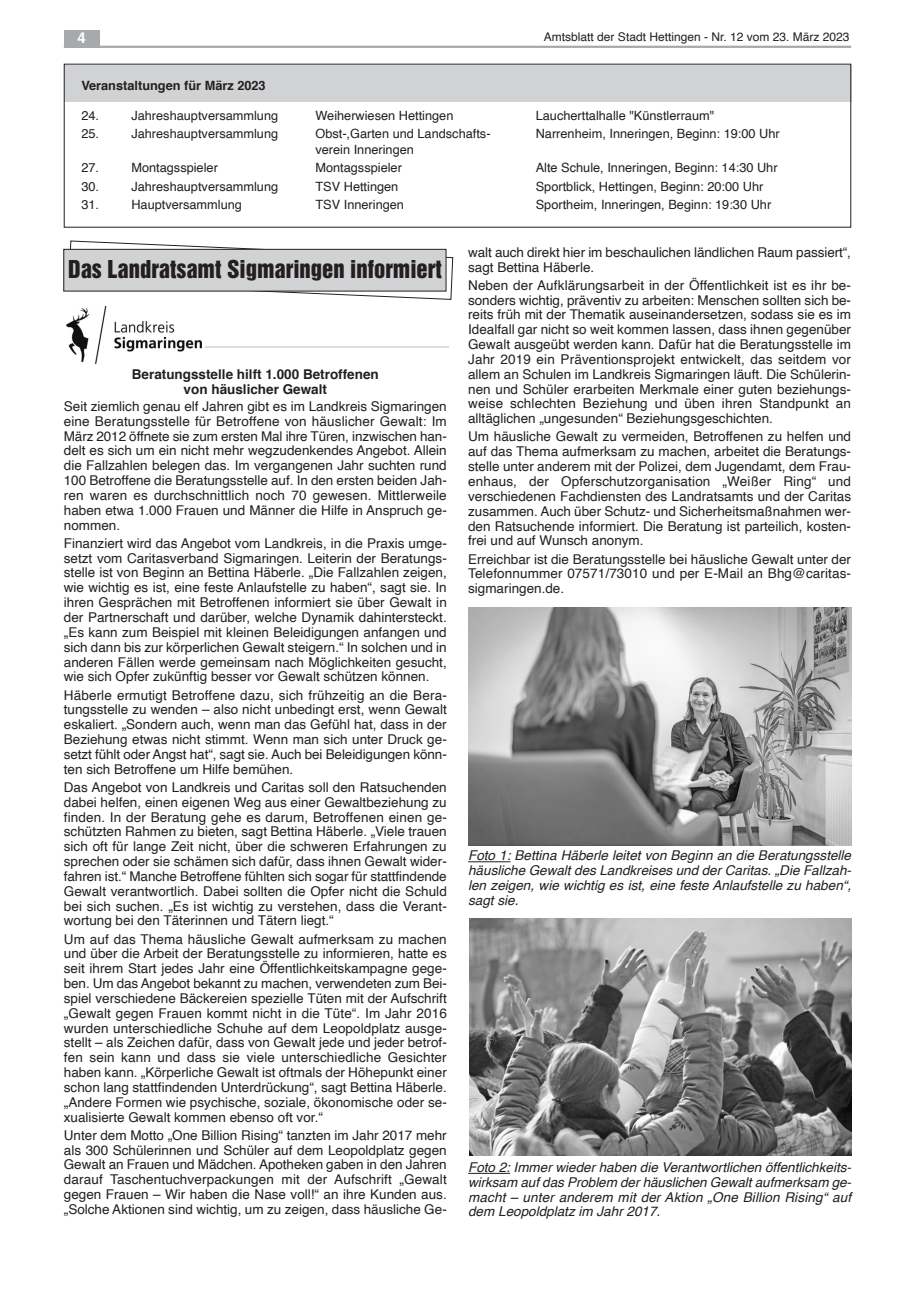
<style>
.page{position:relative;width:915px;height:1297px;background:#fff}
.page>*{position:absolute;margin:0;border:0;box-sizing:border-box;transform-origin:0 0}
.t1{font:22.5px "Helvetica Inserat";color:#231f20}
.t2{font:700 15px "Helvetica";color:#fff}
.t3{font:13.5px/14.9px "Helvetica 2";color:#231f20;text-align:justify}
.t4{font:italic 13.5px/14.9px "Helvetica";color:#231f20;text-align:justify}
.t5{font:700 13.5px/14.9px "Helvetica";color:#231f20;text-align:center}
.t6{font:12.75px "Helvetica 2";color:#231f20}
.t7{font:700 12.75px "Helvetica";color:#231f20}
.t8{font:12px "Helvetica 2";color:#231f20}
</style>
<div class="page">
<hr style="left:468px;top:861px;width:42px;height:1px;background:#231f20">
<hr style="left:468px;top:1173px;width:42px;height:1px;background:#231f20">
<hr style="left:64px;top:46px;width:786px;height:2px;background:#a8a9ad">
<div style="left:64px;top:30px;width:35px;height:17px;background:#a8a9ad"></div>
<div style="left:64px;top:65px;width:786px;height:37px;background:#d1d2d4"></div>
<hr style="left:205px;top:347px;width:244px;height:1px;background:#dcdddf">
<img style="left:66px;top:307px;width:135px;height:57px">
<svg style="left:68px;top:240px;width:385px;height:60px"></svg>
<div style="left:64px;top:249px;width:382px;height:42px;background:#d1d2d4"></div>
<div style="left:63px;top:249px;width:383px;height:42px;border:1px solid #231f20"></div>
<img style="left:468px;top:608px;width:382px;height:237px">
<img style="left:469px;top:918px;width:381px;height:238px">
<p class="t2" style="left:77px;top:32px;width:10px">4</p>
<p class="t8" style="left:543px;top:32px;width:307px">Amtsblatt der Stadt Hettingen - Nr. 12 vom 23. März 2023</p>
<p class="t7" style="left:81px;top:80px;width:186px">Veranstaltungen für März 2023</p>
<p class="t6" style="left:81px;top:110px;width:19px">24.</p>
<p class="t6" style="left:131px;top:110px;width:148px">Jahreshauptversammlung</p>
<p class="t6" style="left:315px;top:110px;width:139px">Weiherwiesen Hettingen</p>
<p class="t6" style="left:535px;top:110px;width:180px">Laucherttalhalle "Künstlerraum"</p>
<p class="t6" style="left:81px;top:129px;width:19px">25.</p>
<p class="t6" style="left:131px;top:129px;width:148px">Jahreshauptversammlung</p>
<p class="t6" style="left:315px;top:129px;width:177px">Obst-,Garten und Landschafts-</p>
<p class="t6" style="left:535px;top:129px;width:245px">Narrenheim, Inneringen, Beginn: 19:00 Uhr</p>
<p class="t6" style="left:315px;top:144px;width:100px">verein Inneringen</p>
<p class="t6" style="left:81px;top:162px;width:19px">27.</p>
<p class="t6" style="left:131px;top:162px;width:88px">Montagsspieler</p>
<p class="t6" style="left:315px;top:162px;width:88px">Montagsspieler</p>
<p class="t6" style="left:535px;top:162px;width:243px">Alte Schule, Inneringen, Beginn: 14:30 Uhr</p>
<p class="t6" style="left:81px;top:181px;width:19px">30.</p>
<p class="t6" style="left:131px;top:181px;width:148px">Jahreshauptversammlung</p>
<p class="t6" style="left:315px;top:181px;width:84px">TSV Hettingen</p>
<p class="t6" style="left:535px;top:181px;width:229px">Sportblick, Hettingen, Beginn: 20:00 Uhr</p>
<p class="t6" style="left:81px;top:199px;width:19px">31.</p>
<p class="t6" style="left:131px;top:199px;width:112px">Hauptversammlung</p>
<p class="t6" style="left:315px;top:199px;width:90px">TSV Inneringen</p>
<p class="t6" style="left:535px;top:199px;width:237px">Sportheim, Inneringen, Beginn: 19:30 Uhr</p>
<p class="t1" style="left:68px;top:260px;width:375px">Das Landratsamt Sigmaringen informiert</p>
<p class="t5" style="left:132px;top:368px;width:248px">Beratungsstelle hilft 1.000 Betroffenen von häuslicher Gewalt</p>
<p class="t3" style="left:64px;top:400px;width:384px">Seit ziemlich genau elf Jahren gibt es im Landkreis Sigmaringen eine Beratungsstelle für Betroffene von häuslicher Gewalt: Im März 2012 öffnete sie zum ersten Mal ihre Türen, inzwischen han&shy;delt es sich um ein nicht mehr wegzudenkendes Angebot. Allein die Fallzahlen belegen das. Im vergangenen Jahr suchten rund 100 Betroffene die Beratungsstelle auf. In den ersten beiden Jah&shy;ren waren es durchschnittlich noch 70 gewesen. Mittlerweile haben etwa 1.000 Frauen und Männer die Hilfe in Anspruch ge&shy;nommen.</p>
<p class="t3" style="left:64px;top:537px;width:384px">Finanziert wird das Angebot vom Landkreis, in die Praxis umge&shy;setzt vom Caritasverband Sigmaringen. Leiterin der Beratungs&shy;stelle ist von Beginn an Bettina Häberle. „Die Fallzahlen zeigen, wie wichtig es ist, eine feste Anlaufstelle zu haben“, sagt sie. In ihren Gesprächen mit Betroffenen informiert sie über Gewalt in der Partnerschaft und darüber, welche Dynamik dahintersteckt. „Es kann zum Beispiel mit kleinen Beleidigungen anfangen und sich dann bis zur körperlichen Gewalt steigern.“ In solchen und in anderen Fällen werde gemeinsam nach Möglichkeiten gesucht, wie sich Opfer zukünftig besser vor Gewalt schützen können.</p>
<p class="t3" style="left:64px;top:688px;width:384px">Häberle ermutigt Betroffene dazu, sich frühzeitig an die Bera&shy;tungsstelle zu wenden – also nicht unbedingt erst, wenn Gewalt eskaliert. „Sondern auch, wenn man das Gefühl hat, dass in der Beziehung etwas nicht stimmt. Wenn man sich unter Druck ge&shy;setzt fühlt oder Angst hat“, sagt sie. Auch bei Beleidigungen könn&shy;ten sich Betroffene um Hilfe bemühen.</p>
<p class="t3" style="left:64px;top:781px;width:384px">Das Angebot von Landkreis und Caritas soll den Ratsuchenden dabei helfen, einen eigenen Weg aus einer Gewaltbeziehung zu finden. In der Beratung gehe es darum, Betroffenen einen ge&shy;schützten Rahmen zu bieten, sagt Bettina Häberle. „Viele trauen sich oft für lange Zeit nicht, über die schweren Erfahrungen zu sprechen oder sie schämen sich dafür, dass ihnen Gewalt wider&shy;fahren ist.“ Manche Betroffene fühlten sich sogar für stattfindende Gewalt verantwortlich. Dabei sollten die Opfer nicht die Schuld bei sich suchen. „Es ist wichtig zu verstehen, dass die Verant&shy;wortung bei den Täterinnen und Tätern liegt.“</p>
<p class="t3" style="left:64px;top:932px;width:384px">Um auf das Thema häusliche Gewalt aufmerksam zu machen und über die Arbeit der Beratungsstelle zu informieren, hatte es seit ihrem Start jedes Jahr eine Öffentlichkeitskampagne gege&shy;ben. Um das Angebot bekannt zu machen, verwendeten zum Bei&shy;spiel verschiedene Bäckereien spezielle Tüten mit der Aufschrift „Gewalt gegen Frauen kommt nicht in die Tüte“. Im Jahr 2016 wurden unterschiedliche Schuhe auf dem Leopoldplatz ausge&shy;stellt – als Zeichen dafür, dass von Gewalt jede und jeder betrof&shy;fen sein kann und dass sie viele unterschiedliche Gesichter haben kann. „Körperliche Gewalt ist oftmals der Höhepunkt einer schon lang stattfindenden Unterdrückung“, sagt Bettina Häberle. „Andere Formen wie psychische, soziale, ökonomische oder se&shy;xualisierte Gewalt kommen ebenso oft vor.“</p>
<p class="t3" style="left:64px;top:1129px;width:384px">Unter dem Motto „One Billion Rising“ tanzten im Jahr 2017 mehr als 300 Schülerinnen und Schüler auf dem Leopoldplatz gegen Gewalt an Frauen und Mädchen. Apotheken gaben in den Jahren darauf Taschentuchverpackungen mit der Aufschrift „Gewalt gegen Frauen – Wir haben die Nase voll!“ an ihre Kunden aus. „Solche Aktionen sind wichtig, um zu zeigen, dass häusliche Ge-</p>
<p class="t3" style="left:468px;top:246px;width:384px">walt auch direkt hier im beschaulichen ländlichen Raum passiert“, sagt Bettina Häberle.</p>
<p class="t3" style="left:468px;top:279px;width:384px">Neben der Aufklärungsarbeit in der Öffentlichkeit ist es ihr be&shy;sonders wichtig, präventiv zu arbeiten: Menschen sollten sich be&shy;reits früh mit der Thematik auseinandersetzen, sodass sie es im Idealfall gar nicht so weit kommen lassen, dass ihnen gegenüber Gewalt ausgeübt werden kann. Dafür hat die Beratungsstelle im Jahr 2019 ein Präventionsprojekt entwickelt, das seitdem vor allem an Schulen im Landkreis Sigmaringen läuft. Die Schülerin&shy;nen und Schüler erarbeiten Merkmale einer guten beziehungs&shy;weise schlechten Beziehung und üben ihren Standpunkt an alltäglichen „ungesunden“ Beziehungsgeschichten.</p>
<p class="t3" style="left:468px;top:430px;width:384px">Um häusliche Gewalt zu vermeiden, Betroffenen zu helfen und auf das Thema aufmerksam zu machen, arbeitet die Beratungs&shy;stelle unter anderem mit der Polizei, dem Jugendamt, dem Frau&shy;enhaus, der Opferschutzorganisation „Weißer Ring“ und verschiedenen Fachdiensten des Landratsamts und der Caritas zusammen. Auch über Schutz- und Sicherheitsmaßnahmen wer&shy;den Ratsuchende informiert. Die Beratung ist parteilich, kosten&shy;frei und auf Wunsch anonym.</p>
<p class="t3" style="left:468px;top:552px;width:384px">Erreichbar ist die Beratungsstelle bei häusliche Gewalt unter der Telefonnummer 07571/73010 und per E-Mail an Bhg@caritas&shy;sigmaringen.de.</p>
<p class="t4" style="left:468px;top:849px;width:384px">Foto 1: Bettina Häberle leitet von Beginn an die Beratungsstelle häusliche Gewalt des Landkreises und der Caritas. „Die Fallzah&shy;len zeigen, wie wichtig es ist, eine feste Anlaufstelle zu haben“, sagt sie.</p>
<p class="t4" style="left:468px;top:1161px;width:384px">Foto 2: Immer wieder haben die Verantwortlichen öffentlichkeits&shy;wirksam auf das Problem der häuslichen Gewalt aufmerksam ge&shy;macht – unter anderem mit der Aktion „One Billion Rising“ auf dem Leopoldplatz im Jahr 2017.</p>
</div>
